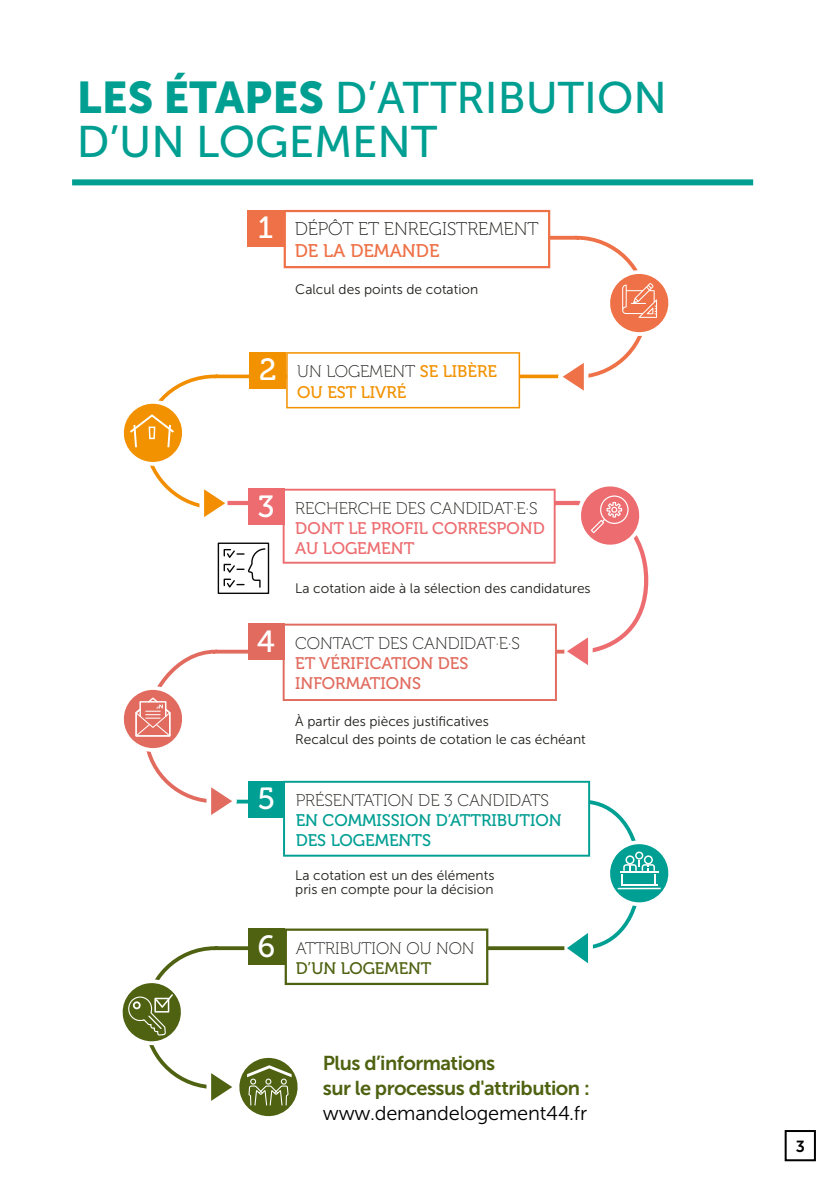
<style>
.page{position:relative;width:840px;height:1191px;background:#fff}
.page>*{position:absolute;margin:0;border:0;box-sizing:border-box;transform-origin:0 0}
.t1{font:44.2px/44.2px "Museo Sans 500";color:#009f92}
.t2{font:30.6px "Museo 500";color:#fff}
.t3{font:20px/25px "Museo Sans 700";letter-spacing:-.025em;color:#4e6211}
.t4{font:20px "Museo Sans 300";letter-spacing:-.01em;color:#000}
.t5{font:18.4px "Museo 100";color:#1d1d1a}
.t6{font:18.4px "Museo 500";color:#ee7147}
.t7{font:16.8px "Museo 100";color:#1d1d1a}
.t8{font:16.8px/20.2px "Museo 500";color:#009f93}
.t9{font:16.8px/20.2px "Museo 500";color:#ed6c70}
.t10{font:16.8px/20.2px "Museo 500";color:#e16b5e}
.t11{font:16.8px "Museo 500";color:#f39200}
.t12{font:16.6px "Museo 100";color:#1d1d1a}
.t13{font:16.6px "Museo 500";color:#4f6211}
.t14{font:16px "Museo Sans 700";color:#000}
.t15{font:13.8px/13.8px "Museo Sans 300";color:#1d1d1a}
.s1{font-family:"Museo Sans 900"}
.s2{font-family:"Museo 500";color:#f39200}
</style>
<div class="page">
<div style="left:72px;top:179px;width:680px;height:6px;background:#009f92"></div>
<div style="left:784px;top:1130px;width:31px;height:31px;border:2px solid #000"></div>
<svg style="left:150px;top:374px;width:406px;height:133px"></svg>
<svg style="left:310px;top:216px;width:332px;height:165px"></svg>
<svg style="left:283px;top:210px;width:267px;height:58px"></svg>
<div style="left:247px;top:210px;width:36px;height:36px;background:#ee7147"></div>
<svg style="left:557px;top:358px;width:31px;height:33px"></svg>
<svg style="left:286px;top:352px;width:234px;height:56px"></svg>
<div style="left:249px;top:352px;width:37px;height:36px;background:#f39200"></div>
<svg style="left:199px;top:485px;width:31px;height:32px"></svg>
<svg style="left:223px;top:499px;width:426px;height:154px"></svg>
<svg style="left:562px;top:633px;width:30px;height:32px"></svg>
<svg style="left:248px;top:798px;width:389px;height:151px"></svg>
<svg style="left:561px;top:928px;width:31px;height:36px"></svg>
<svg style="left:282px;top:489px;width:273px;height:74px"></svg>
<div style="left:248px;top:489px;width:36px;height:36px;background:#ed6c70"></div>
<svg style="left:573px;top:486px;width:73px;height:62px"></svg>
<svg style="left:146px;top:648px;width:422px;height:156px"></svg>
<svg style="left:282px;top:623px;width:274px;height:78px"></svg>
<div style="left:248px;top:623px;width:36px;height:37px;background:#e16b5e"></div>
<svg style="left:206px;top:782px;width:31px;height:33px"></svg>
<svg style="left:602px;top:270px;width:67px;height:66px"></svg>
<svg style="left:149px;top:944px;width:419px;height:145px"></svg>
<svg style="left:283px;top:781px;width:306px;height:75px"></svg>
<div style="left:248px;top:781px;width:36px;height:36px;background:#009f93"></div>
<svg style="left:284px;top:928px;width:204px;height:57px"></svg>
<div style="left:248px;top:928px;width:36px;height:37px;background:#4f6211"></div>
<svg style="left:206px;top:1054px;width:98px;height:63px"></svg>
<svg style="left:123px;top:400px;width:64px;height:66px"></svg>
<svg style="left:123px;top:686px;width:64px;height:66px"></svg>
<svg style="left:223px;top:547px;width:43px;height:42px"></svg>
<div style="left:217px;top:542px;width:52px;height:52px;border:1px solid #090909"></div>
<svg style="left:604px;top:840px;width:65px;height:66px"></svg>
<svg style="left:122px;top:979px;width:66px;height:66px"></svg>
<h1 class="t1" style="left:77px;top:75px;width:591px"><span class="s1">LES ÉTAPES</span> D’ATTRIBUTION<br>D’UN LOGEMENT</h1>
<h2 class="t2" style="left:257px;top:211px;width:17px">1</h2>
<h3 class="t5" style="left:294px;top:219px;width:245px">DÉPÔT ET ENREGISTREMENT</h3>
<h3 class="t6" style="left:294px;top:241px;width:146px">DE LA DEMANDE</h3>
<p class="t15" style="left:295px;top:283px;width:184px">Calcul des points de cotation</p>
<h2 class="t2" style="left:259px;top:353px;width:19px">2</h2>
<p class="t7" style="left:297px;top:363px;width:201px">UN LOGEMENT <span class="s2">SE LIBÈRE</span></p>
<p class="t11" style="left:297px;top:382px;width:110px">OU EST LIVRÉ</p>
<h2 class="t2" style="left:257px;top:490px;width:18px">3</h2>
<h2 class="t2" style="left:257px;top:624px;width:19px">4</h2>
<h2 class="t2" style="left:257px;top:782px;width:19px">5</h2>
<h2 class="t2" style="left:257px;top:929px;width:19px">6</h2>
<p class="t7" style="left:295px;top:499px;width:243px">RECHERCHE DES CANDIDAT·E·S</p>
<p class="t9" style="left:295px;top:518px;width:251px">DONT LE PROFIL CORRESPOND<br>AU LOGEMENT</p>
<p class="t15" style="left:295px;top:581px;width:297px">La cotation aide à la sélection des candidatures</p>
<p class="t7" style="left:295px;top:634px;width:226px">CONTACT DES CANDIDAT·E·S</p>
<p class="t10" style="left:295px;top:653px;width:174px">ET VÉRIFICATION DES<br>INFORMATIONS</p>
<p class="t15" style="left:295px;top:714px;width:195px">À partir des pièces justificatives</p>
<p class="t15" style="left:295px;top:733px;width:292px">Recalcul des points de cotation le cas échéant</p>
<p class="t7" style="left:295px;top:791px;width:255px">PRÉSENTATION DE 3 CANDIDATS</p>
<p class="t8" style="left:295px;top:810px;width:267px">EN COMMISSION D’ATTRIBUTION<br>DES LOGEMENTS</p>
<p class="t15" style="left:295px;top:868px;width:200px">La cotation est un des éléments pris en compte pour la décision</p>
<p class="t12" style="left:295px;top:939px;width:180px">ATTRIBUTION OU NON</p>
<p class="t13" style="left:295px;top:959px;width:137px">D’UN LOGEMENT</p>
<h3 class="t3" style="left:322px;top:1051px;width:268px">Plus d’informations<br>sur le processus d'attribution :</h3>
<h3 class="t4" style="left:322px;top:1102px;width:266px">www.demandelogement44.fr</h3>
<p class="t14" style="left:795px;top:1137px;width:11px">3</p>
</div>
